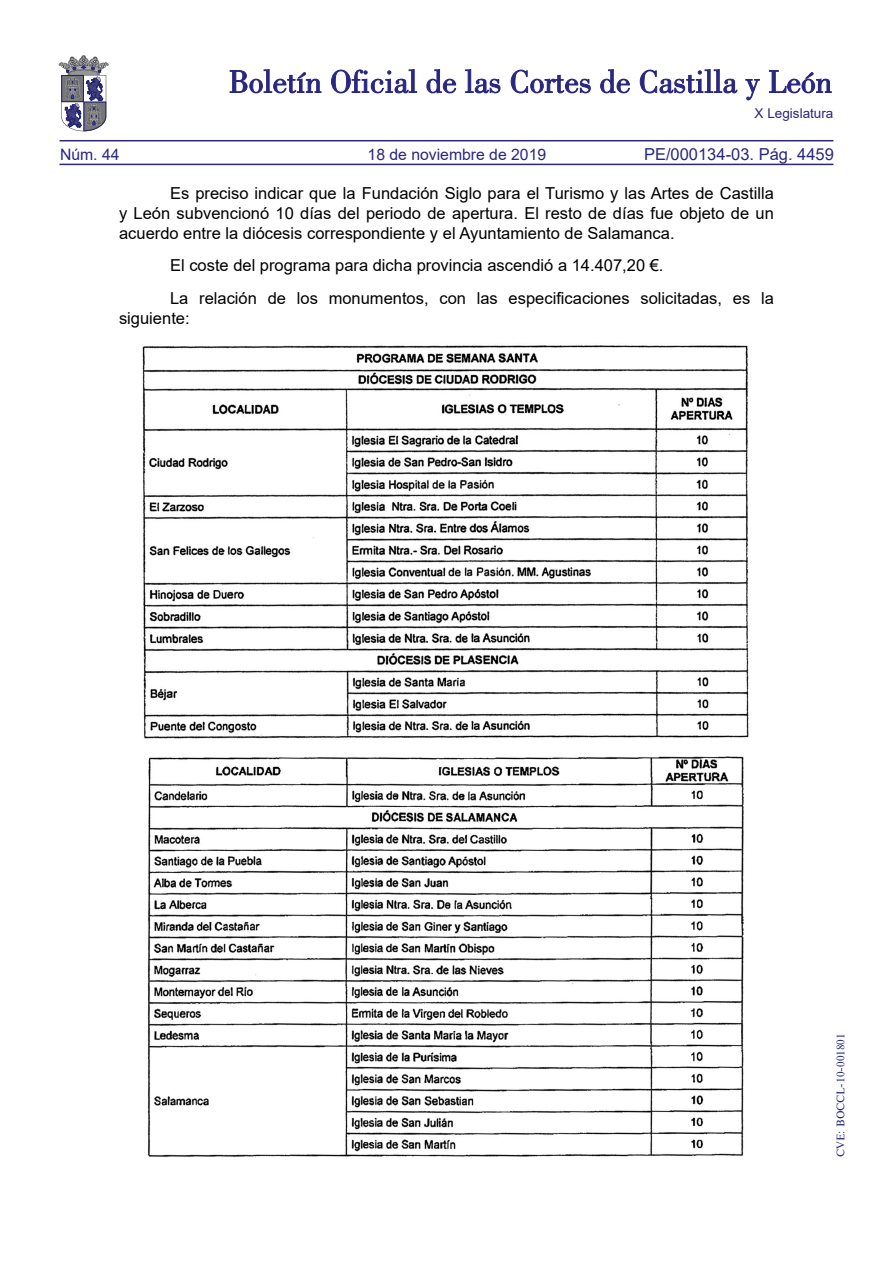
<style>
.page{position:relative;width:893px;height:1263px;background:#fff}
.page>*{position:absolute;margin:0;border:0;box-sizing:border-box;transform-origin:0 0}
.TEXTO_NORMAL{font:16.5px/19.8px "Arial";color:#000;text-align:justify}
.t1{font:16.5px "Arial";color:#292780}
.t2{font:15.75px "Arial";color:#292780}
.t3{font:13.5px "Arial";color:#292780}
.t4{font:10.5px "Times";color:#292780}
</style>
<div class="page">
<hr style="left:60px;top:164px;width:773px;height:1px;background:#292780">
<hr style="left:60px;top:140px;width:773px;height:1px;background:#292780">
<svg style="left:230px;top:69px;width:91px;height:24px"></svg>
<svg style="left:331px;top:69px;width:86px;height:24px"></svg>
<svg style="left:426px;top:69px;width:30px;height:24px"></svg>
<svg style="left:465px;top:69px;width:35px;height:24px"></svg>
<svg style="left:511px;top:70px;width:80px;height:23px"></svg>
<svg style="left:600px;top:69px;width:30px;height:24px"></svg>
<svg style="left:640px;top:69px;width:97px;height:24px"></svg>
<svg style="left:745px;top:79px;width:15px;height:21px"></svg>
<svg style="left:769px;top:70px;width:62px;height:23px"></svg>
<svg style="left:59px;top:55px;width:49px;height:76px"></svg>
<img style="left:142px;top:345px;width:607px;height:394px">
<img style="left:147px;top:755px;width:597px;height:402px">
<p class="t3" style="left:755px;top:104px;width:80px">X Legislatura</p>
<p class="t2" style="left:60px;top:143px;width:61px">Núm. 44</p>
<p class="t2" style="left:368px;top:143px;width:180px">18 de noviembre de 2019</p>
<p class="t1" style="left:644px;top:143px;width:191px">PE/000134-03. Pág. 4459</p>
<p class="TEXTO_NORMAL" style="left:119px;top:183px;width:656px;text-indent:51px">Es preciso indicar que la Fundación Siglo para el Turismo y las Artes de Castilla y León subvencionó 10 días del periodo de apertura. El resto de días fue objeto de un acuerdo entre la diócesis correspondiente y el Ayuntamiento de Salamanca.</p>
<p class="TEXTO_NORMAL" style="left:170px;top:255px;width:495px">El coste del programa para dicha provincia ascendió a 14.407,20 €.</p>
<p class="TEXTO_NORMAL" style="left:119px;top:288px;width:656px;text-indent:51px">La relación de los monumentos, con las especificaciones solicitadas, es la siguiente:</p>
<p class="t4" style="left:835px;top:1157px;width:125px;rotate:-90deg">CVE: BOCCL-10-001801</p>
</div>
